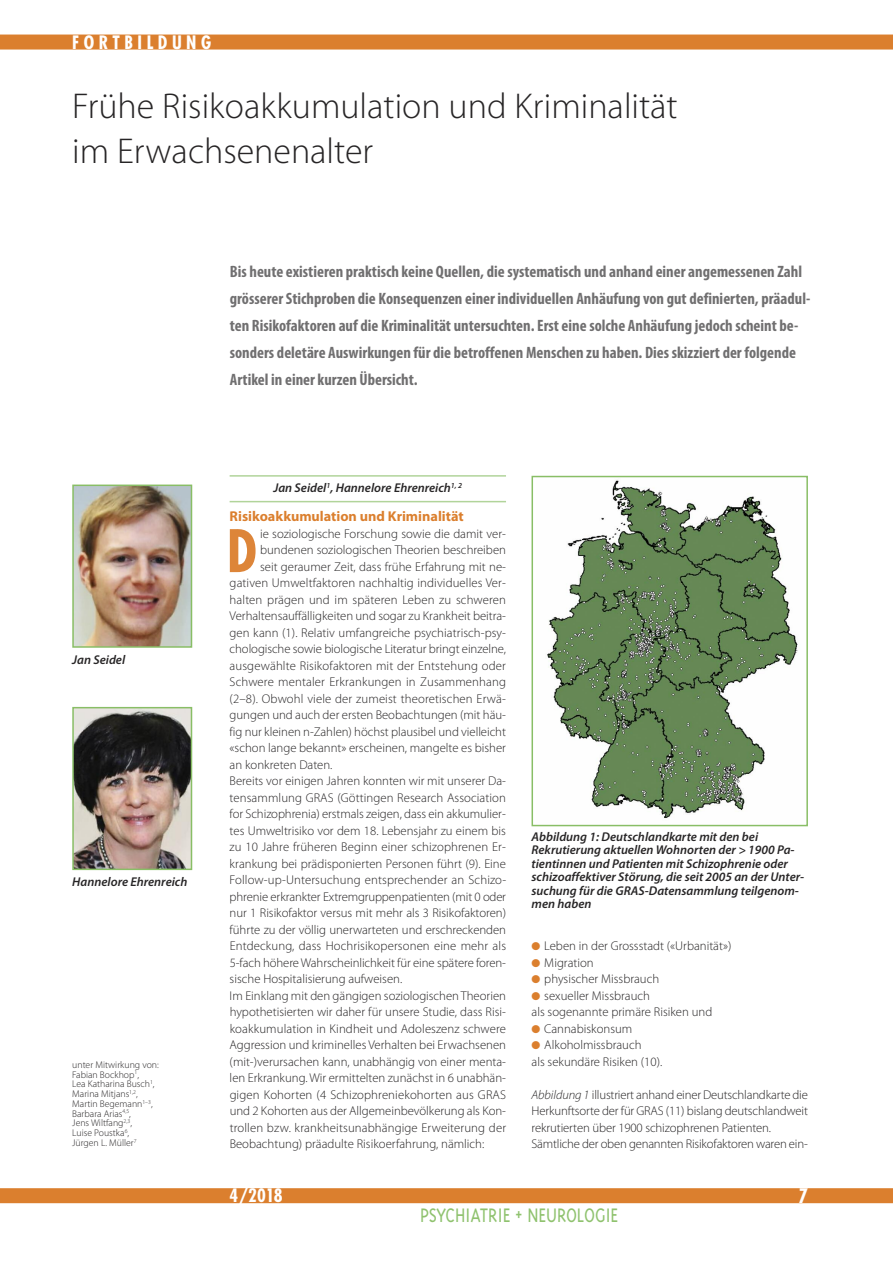
<style>
.page{position:relative;width:893px;height:1263px;background:#fff}
.page>*{position:absolute;margin:0;border:0;box-sizing:border-box;transform-origin:0 0}
.t1{font:700 condensed 57px "Futura";color:#dd8539}
.t2{font:300 36px/45px "Myriad Pro";color:#272526}
.t3{font:300 22.5px "Triplex";color:#8fc26e;scale:.88 1}
.t4{font:700 condensed 19.5px "Futura";color:#fff}
.t5{font:700 condensed 18px "Futura";letter-spacing:.25em;color:#fff}
.t6{font:700 condensed 16.5px/27px "Myriad Pro";color:#706f70}
.t7{font:700 14.25px "Myriad Pro";color:#db7f2e}
.t8{font:300 12.75px/16.5px "Myriad Pro";color:#272526}
.t9{font:italic 600 12.75px/13.5px "Myriad Pro";color:#272526}
.t10{font:300 9.75px/9.8px "Myriad Pro";color:#272526}
.s1{color:#db7f2e}
.s2{font-style:italic}
</style>
<div class="page">
<div style="left:0;top:35px;width:893px;height:15px;background:#db7f2e"></div>
<div style="left:0;top:1188px;width:893px;height:15px;background:#db7f2e"></div>
<hr style="left:230px;top:475px;width:276px;height:2px;background:#b1d49a">
<hr style="left:230px;top:501px;width:276px;height:1px;background:#b1d49a">
<img style="left:75px;top:488px;width:114px;height:157px">
<div style="left:72px;top:485px;width:120px;height:163px;border:2px solid #89be66"></div>
<img style="left:547px;top:480px;width:251px;height:338px">
<div style="left:531px;top:476px;width:277px;height:350px;border:2px solid #89be66"></div>
<img style="left:75px;top:710px;width:114px;height:157px">
<div style="left:72px;top:707px;width:120px;height:163px;border:2px solid #89be66"></div>
<h3 class="t5" style="left:72px;top:34px;width:140px">FORTBILDUNG</h3>
<h2 class="t2" style="left:72px;top:86px;width:607px">Frühe Risikoakkumulation und Kriminalität im Erwachsenenalter</h2>
<p class="t9" style="left:72px;top:654px;width:54px">Jan Seidel</p>
<p class="t9" style="left:72px;top:876px;width:117px">Hannelore Ehrenreich</p>
<p class="t10" style="left:72px;top:1060px;width:88px">unter Mitwirkung von:<br>Fabian Bockhop<sup>1</sup>,<br>Lea Katharina Busch<sup>1</sup>,<br>Marina Mitjans<sup>1,2</sup>,<br>Martin Begemann<sup>1–3</sup>,<br>Barbara Arias<sup>4,5</sup>,<br>Jens Wiltfang<sup>2,3</sup>,<br>Luise Poustka<sup>6</sup>,<br>Jürgen L. Müller<sup>7</sup></p>
<p class="t6" style="left:230px;top:259px;width:582px">Bis heute existieren praktisch keine Quellen, die systematisch und anhand einer angemessenen Zahl grösserer Stichproben die Konsequenzen einer individuellen Anhäufung von gut definierten, präadul&shy;ten Risikofaktoren auf die Kriminalität untersuchten. Erst eine solche Anhäufung jedoch scheint be&shy;sonders deletäre Auswirkungen für die betroffenen Menschen zu haben. Dies skizziert der folgende Artikel in einer kurzen Übersicht.</p>
<p class="t9" style="left:273px;top:482px;width:190px">Jan Seidel<sup>1</sup>, Hannelore Ehrenreich<sup>1,</sup> <sup>2</sup></p>
<p class="t7" style="left:230px;top:511px;width:236px">Risikoakkumulation und Kriminalität</p>
<p class="t8" style="left:260px;top:526px;width:247px">ie soziologische Forschung sowie die damit ver-</p>
<p class="t8" style="left:260px;top:542px;width:247px">bundenen soziologischen Theorien beschreiben</p>
<p class="t8" style="left:260px;top:559px;width:247px">seit geraumer Zeit, dass frühe Erfahrung mit ne-</p>
<p class="t8" style="left:230px;top:575px;width:278px">gativen Umweltfaktoren nachhaltig individuelles Ver-</p>
<p class="t8" style="left:230px;top:592px;width:278px">halten prägen und im späteren Leben zu schweren</p>
<p class="t8" style="left:230px;top:608px;width:278px">Verhaltensauffälligkeiten und sogar zu Krankheit beitra-</p>
<p class="t8" style="left:230px;top:625px;width:278px">gen kann (1). Relativ umfangreiche psychiatrisch-psy-</p>
<p class="t8" style="left:230px;top:641px;width:278px">chologische sowie biologische Literatur bringt einzelne,</p>
<p class="t8" style="left:230px;top:658px;width:278px">ausgewählte Risikofaktoren mit der Entstehung oder</p>
<p class="t8" style="left:230px;top:674px;width:278px">Schwere mentaler Erkrankungen in Zusammenhang</p>
<p class="t8" style="left:230px;top:691px;width:278px">(2–8). Obwohl viele der zumeist theoretischen Erwä-</p>
<p class="t8" style="left:230px;top:707px;width:278px">gungen und auch der ersten Beobachtungen (mit häu-</p>
<p class="t8" style="left:230px;top:724px;width:278px">fig nur kleinen n-Zahlen) höchst plausibel und vielleicht</p>
<p class="t8" style="left:230px;top:740px;width:278px">«schon lange bekannt» erscheinen, mangelte es bisher</p>
<p class="t8" style="left:230px;top:757px;width:104px">an konkreten Daten.</p>
<p class="t8" style="left:230px;top:773px;width:278px">Bereits vor einigen Jahren konnten wir mit unserer Da-</p>
<p class="t8" style="left:230px;top:790px;width:278px">tensammlung GRAS (Göttingen Research Association</p>
<p class="t8" style="left:230px;top:806px;width:278px">for Schizophrenia) erstmals zeigen, dass ein akkumulier-</p>
<p class="t8" style="left:230px;top:823px;width:278px">tes Umweltrisiko vor dem 18. Lebensjahr zu einem bis</p>
<p class="t8" style="left:230px;top:840px;width:278px">zu 10 Jahre früheren Beginn einer schizophrenen Er-</p>
<p class="t8" style="left:230px;top:856px;width:278px">krankung bei prädisponierten Personen führt (9). Eine</p>
<p class="t8" style="left:230px;top:873px;width:278px">Follow-up-Untersuchung entsprechender an Schizo-</p>
<p class="t8" style="left:230px;top:889px;width:278px">phrenie erkrankter Extremgruppenpatienten (mit 0 oder</p>
<p class="t8" style="left:230px;top:905px;width:278px">nur 1 Risikofaktor versus mit mehr als 3 Risikofaktoren)</p>
<p class="t8" style="left:230px;top:922px;width:278px">führte zu der völlig unerwarteten und erschreckenden</p>
<p class="t8" style="left:230px;top:938px;width:278px">Entdeckung, dass Hochrisikopersonen eine mehr als</p>
<p class="t8" style="left:230px;top:955px;width:278px">5-fach höhere Wahrscheinlichkeit für eine spätere foren-</p>
<p class="t8" style="left:230px;top:971px;width:174px">sische Hospitalisierung aufweisen.</p>
<p class="t8" style="left:230px;top:988px;width:278px">Im Einklang mit den gängigen soziologischen Theorien</p>
<p class="t8" style="left:230px;top:1004px;width:278px">hypothetisierten wir daher für unsere Studie, dass Risi-</p>
<p class="t8" style="left:230px;top:1021px;width:278px">koakkumulation in Kindheit und Adoleszenz schwere</p>
<p class="t8" style="left:230px;top:1037px;width:278px">Aggression und kriminelles Verhalten bei Erwachsenen</p>
<p class="t8" style="left:230px;top:1054px;width:278px">(mit-)verursachen kann, unabhängig von einer menta-</p>
<p class="t8" style="left:230px;top:1070px;width:278px">len Erkrankung. Wir ermittelten zunächst in 6 unabhän-</p>
<p class="t8" style="left:230px;top:1087px;width:278px">gigen Kohorten (4 Schizophreniekohorten aus GRAS</p>
<p class="t8" style="left:230px;top:1103px;width:278px">und 2 Kohorten aus der Allgemeinbevölkerung als Kon-</p>
<p class="t8" style="left:230px;top:1120px;width:278px">trollen bzw. krankheitsunabhängige Erweiterung der</p>
<p class="t8" style="left:230px;top:1136px;width:256px">Beobachtung) präadulte Risikoerfahrung, nämlich:</p>
<h1 class="t1" style="left:227px;top:526px;width:32px">D</h1>
<p class="t9" style="left:531px;top:831px;width:274px">Abbildung 1: Deutschlandkarte mit den bei Rekrutierung aktuellen Wohnorten der &gt; 1900 Pa&shy;tientinnen und Patienten mit Schizophrenie oder schizoaffektiver Störung, die seit 2005 an der Unter&shy;suchung für die GRAS-Datensammlung teilgenom&shy;men haben</p>
<p class="t8" style="left:531px;top:938px;width:201px"><span class="s1">●</span> Leben in der Grossstadt («Urbanität»)</p>
<p class="t8" style="left:531px;top:955px;width:64px"><span class="s1">●</span> Migration</p>
<p class="t8" style="left:531px;top:971px;width:129px"><span class="s1">●</span> physischer Missbrauch</p>
<p class="t8" style="left:531px;top:988px;width:182px"><span class="s1">●</span> sexueller Missbrauch<br>als sogenannte primäre Risiken und</p>
<p class="t8" style="left:531px;top:1021px;width:102px"><span class="s1">●</span> Cannabiskonsum</p>
<p class="t8" style="left:531px;top:1037px;width:132px"><span class="s1">●</span> Alkoholmissbrauch<br>als sekundäre Risiken (10).</p>
<p class="t8" style="left:531px;top:1087px;width:278px"><span class="s2">Abbildung 1</span> illustriert anhand einer Deutschlandkarte die Herkunftsorte der für GRAS (11) bislang deutschlandweit rekrutierten über 1900 schizophrenen Patienten.<br>Sämtliche der oben genannten Risikofaktoren waren ein-</p>
<h3 class="t5" style="left:230px;top:1188px;width:55px">4/2018</h3>
<h3 class="t4" style="left:798px;top:1187px;width:11px">7</h3>
<h3 class="t3" style="left:420px;top:1201px;width:227px">PSYCHIATRIE + NEUROLOGIE</h3>
</div>
